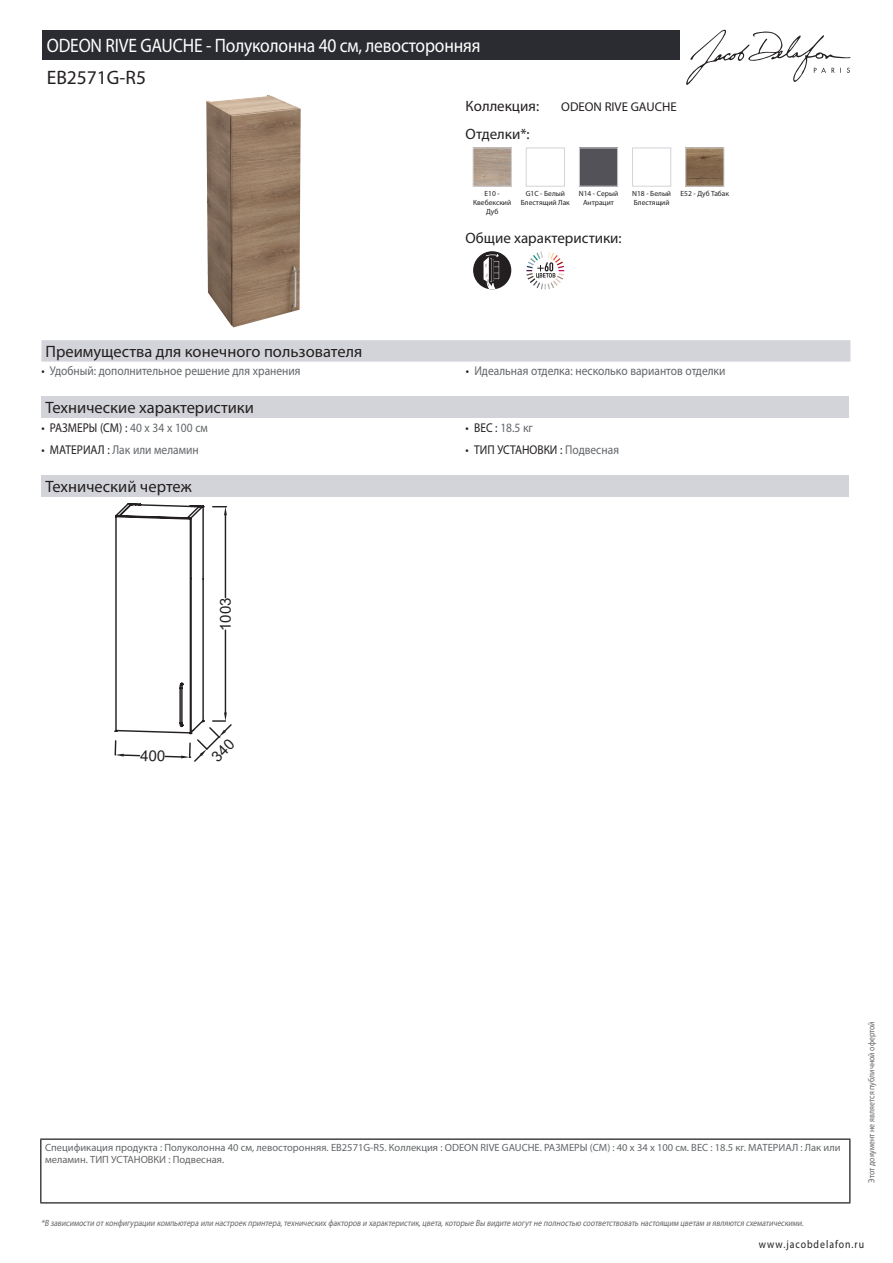
<style>
.page{position:relative;width:893px;height:1263px;background:#fff}
.page>*{position:absolute;margin:0;border:0;box-sizing:border-box;transform-origin:0 0}
.t1{font:19.5px "Myriad Pro";letter-spacing:-.01em;color:#fff;scale:.9 1}
.t2{font:19.5px "Myriad Pro";color:#231f20}
.t3{font:16.5px "Myriad Pro";color:#231f20}
.t4{font:15px "Myriad Pro";color:#231f20}
.t5{font:15px "Arial";color:#231f20}
.t6{font:12.75px "Myriad Pro";color:#626568;scale:.9 1}
.t7{font:12.75px "Myriad Pro";color:#231f20;scale:.9 1}
.t8{font:12.75px "Myriad Pro";color:#231f20}
.t9{font:11.25px "Myriad Pro";letter-spacing:.1em;color:#231f20;scale:.87 1}
.t10{font:10.5px/12px "Myriad Pro";color:#626568}
.t11{font:italic 9px "Myriad Pro";color:#626568;scale:.87 1}
.t12{font:9px "Myriad Pro";color:#626568;scale:.87 1}
.t13{font:7.5px/9px "Myriad Pro";color:#231f20;text-align:center}
.s1{color:#231f20}
.s2{color:#626568}
</style>
<div class="page">
<svg style="left:686px;top:30px;width:164px;height:55px"></svg>
<img style="left:206px;top:95px;width:61px;height:220px">
<img style="left:475px;top:150px;width:35px;height:35px">
<div style="left:473px;top:148px;width:39px;height:39px;border:1px solid #d3d4da"></div>
<div style="left:526px;top:148px;width:39px;height:39px;border:1px solid #d3d4da"></div>
<img style="left:581px;top:150px;width:35px;height:35px">
<div style="left:579px;top:148px;width:39px;height:39px;border:1px solid #d3d4da"></div>
<div style="left:632px;top:148px;width:39px;height:39px;border:1px solid #d3d4da"></div>
<img style="left:687px;top:150px;width:35px;height:35px">
<div style="left:685px;top:148px;width:39px;height:39px;border:1px solid #d3d4da"></div>
<div style="left:473px;top:251px;width:38px;height:38px;background:#231f20;border-radius:19px"></div>
<svg style="left:484px;top:253px;width:15px;height:36px"></svg>
<svg style="left:526px;top:251px;width:38px;height:38px"></svg>
<div style="left:41px;top:340px;width:809px;height:22px;background:#d3d4da"></div>
<div style="left:41px;top:397px;width:808px;height:21px;background:#d3d4da"></div>
<div style="left:41px;top:475px;width:808px;height:22px;background:#d3d4da"></div>
<div style="left:43px;top:30px;width:637px;height:30px;background:#2a2c32"></div>
<hr style="left:40px;top:1138px;width:810px;height:2px;background:#040503">
<hr style="left:40px;top:1140px;width:1px;height:62px;background:#040503">
<hr style="left:849px;top:1140px;width:1px;height:62px;background:#040503">
<hr style="left:40px;top:1202px;width:810px;height:1px;background:#040503">
<svg style="left:114px;top:503px;width:118px;height:259px"></svg>
<h1 class="t1" style="left:47px;top:33px;width:483px">ODEON RIVE GAUCHE - Полуколонна 40 см, левосторонняя</h1>
<h1 class="t2" style="left:47px;top:66px;width:101px">EB2571G-R5</h1>
<h3 class="t4" style="left:466px;top:96px;width:75px">Коллекция:</h3>
<h3 class="t8" style="left:561px;top:99px;width:117px">ODEON RIVE GAUCHE</h3>
<h3 class="t4" style="left:466px;top:125px;width:66px">Отделки*:</h3>
<p class="t13" style="left:473px;top:189px;width:40px">E10 -<br>Квебекский<br>Дуб</p>
<p class="t13" style="left:521px;top:189px;width:51px">G1C - Белый<br>Блестящий Лак</p>
<p class="t13" style="left:579px;top:189px;width:41px">N14 - Серый<br>Антрацит</p>
<p class="t13" style="left:632px;top:189px;width:40px;text-align:left">N18 - Белый<br>Блестящий</p>
<p class="t13" style="left:680px;top:189px;width:50px">E52 - Дуб Табак</p>
<h3 class="t4" style="left:466px;top:228px;width:158px">Общие характеристики:</h3>
<h2 class="t3" style="left:46px;top:341px;width:318px">Преимущества для конечного пользователя</h2>
<h3 class="t6" style="left:41px;top:363px;width:290px"><span class="s1">•</span> Удобный: дополнительное решение для хранения</h3>
<h3 class="t6" style="left:466px;top:363px;width:290px"><span class="s1">•</span> Идеальная отделка: несколько вариантов отделки</h3>
<h2 class="t3" style="left:46px;top:398px;width:210px">Технические характеристики</h2>
<h3 class="t7" style="left:41px;top:420px;width:186px">• РАЗМЕРЫ (СМ) : <span class="s2">40 x 34 x 100 см</span></h3>
<h3 class="t6" style="left:466px;top:420px;width:76px"><span class="s1">• ВЕС :</span> 18.5 кг</h3>
<h3 class="t6" style="left:41px;top:442px;width:176px"><span class="s1">• МАТЕРИАЛ :</span> Лак или меламин</h3>
<h3 class="t7" style="left:466px;top:442px;width:172px">• ТИП УСТАНОВКИ : <span class="s2">Подвесная</span></h3>
<h2 class="t3" style="left:46px;top:476px;width:148px">Технический чертеж</h2>
<h3 class="t5" style="left:215px;top:631px;width:35px;rotate:-90deg">1003</h3>
<p class="t10" style="left:45px;top:1141px;width:797px">Спецификация продукта : Полуколонна 40 см, левосторонняя. EB2571G-R5. Коллекция : ODEON RIVE GAUCHE. РАЗМЕРЫ (СМ) : 40 x 34 x 100 см. ВЕС : 18.5 кг. МАТЕРИАЛ : Лак или меламин. ТИП УСТАНОВКИ : Подвесная.</p>
<p class="t11" style="left:41px;top:1217px;width:880px">*В зависимости отконфигурации компьютера или настроек принтера,технических факторов и характеристик,цвета,которые Вы видите могутне полностью соответствовать настоящим цветам и являются схематическими.</p>
<p class="t12" style="left:866px;top:1183px;width:187px;rotate:-90deg">Этот документ не является публичной офертой</p>
<p class="t9" style="left:759px;top:1237px;width:122px">www.jacobdelafon.ru</p>
</div>
